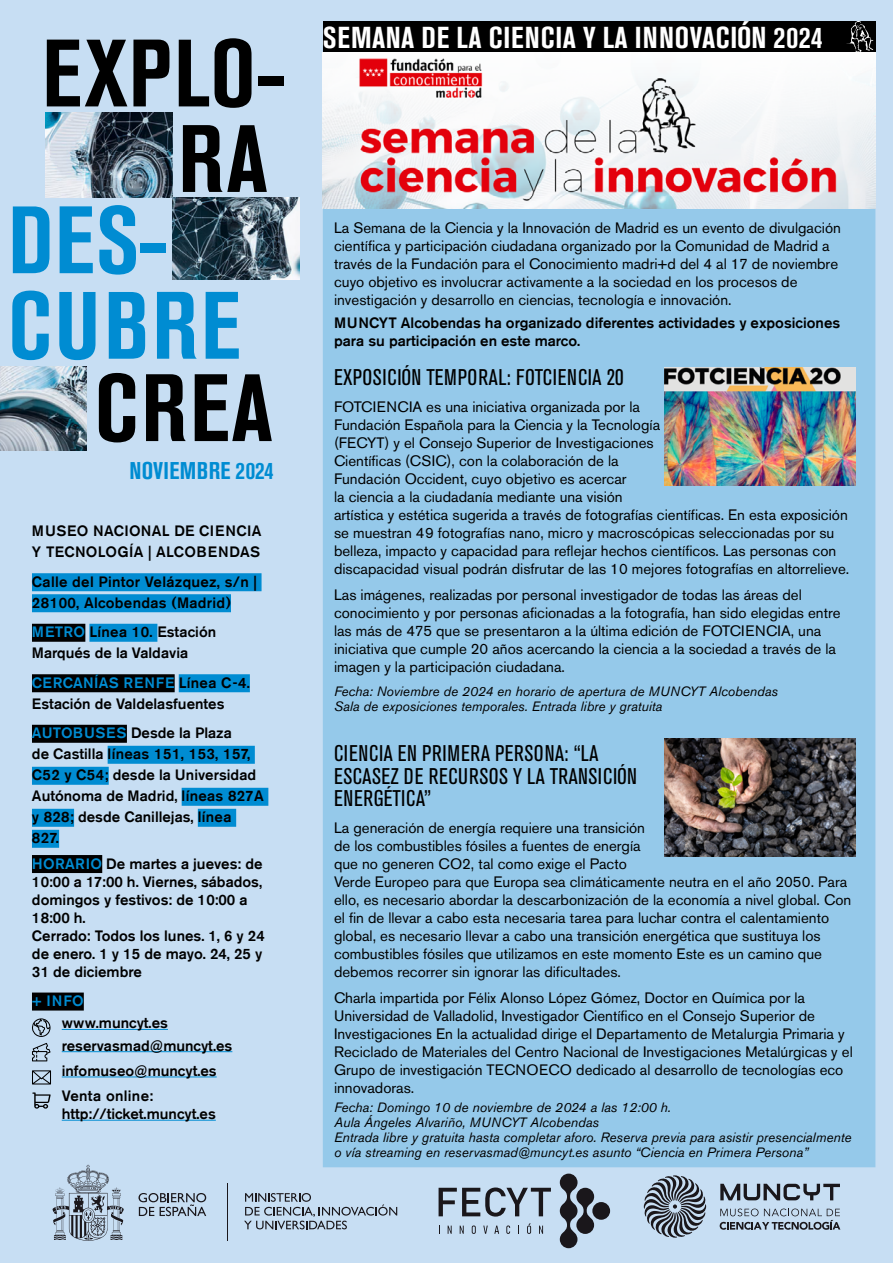
<style>
.page{position:relative;width:893px;height:1263px;background:#c7def3}
.page>*{position:absolute;margin:0;border:0;box-sizing:border-box;transform-origin:0 0}
.t1{font:700 condensed 94.5px/85.5px "Akzidenz Grotesk BE";letter-spacing:.02em;color:#000;text-align:right}
.t2{font:700 condensed 94.5px/85.5px "Akzidenz Grotesk BE";letter-spacing:.035em;color:#008cd2}
.titulo_-_blanco{font:700 condensed 30px "Akzidenz Grotesk BE";letter-spacing:.025em;color:#fff}
.t3{font:700 condensed 24px "Akzidenz Grotesk BE";letter-spacing:.015em;color:#008cd2}
.subtitulo{font:condensed 22.5px/22.5px "Akzidenz Grotesk BE";letter-spacing:.02em;color:#000}
.textos_taller{font:15px/18px "Akzidenz Grotesk BE";color:#000}
.textos_taller-2{font:500 15px/21px "Akzidenz Grotesk BE";color:#000}
.textos_taller-3{font:500 15px/21px "Akzidenz Grotesk BE";letter-spacing:.02em;color:#000}
.t4{font:500 15px "Akzidenz Grotesk BE";color:#008cd2}
.aula_taller{font:italic 13.5px/15px "Akzidenz Grotesk BE";color:#000}
.s1{color:#008cd2}
</style>
<div class="page">
<img style="left:46px;top:113px;width:127px;height:84px">
<img style="left:173px;top:197px;width:126px;height:83px">
<img style="left:0;top:366px;width:87px;height:84px">
<div style="left:32px;top:573px;width:230px;height:18px;background:#008cd2"></div>
<div style="left:32px;top:594px;width:199px;height:18px;background:#008cd2"></div>
<div style="left:32px;top:624px;width:53px;height:18px;background:#000"></div>
<div style="left:89px;top:624px;width:68px;height:18px;background:#008cd2"></div>
<div style="left:32px;top:674px;width:143px;height:18px;background:#000"></div>
<div style="left:179px;top:674px;width:71px;height:18px;background:#008cd2"></div>
<div style="left:32px;top:725px;width:95px;height:18px;background:#000"></div>
<div style="left:108px;top:746px;width:147px;height:18px;background:#008cd2"></div>
<div style="left:32px;top:767px;width:77px;height:18px;background:#008cd2"></div>
<div style="left:182px;top:788px;width:86px;height:18px;background:#008cd2"></div>
<div style="left:32px;top:809px;width:42px;height:18px;background:#008cd2"></div>
<div style="left:198px;top:809px;width:38px;height:18px;background:#008cd2"></div>
<div style="left:32px;top:830px;width:27px;height:18px;background:#008cd2"></div>
<div style="left:32px;top:855px;width:70px;height:18px;background:#000"></div>
<div style="left:32px;top:992px;width:52px;height:18px;background:#000"></div>
<hr style="left:62px;top:1029px;width:106px;height:1px;background:#008cd2">
<hr style="left:62px;top:1051px;width:170px;height:1px;background:#008cd2">
<hr style="left:62px;top:1076px;width:155px;height:1px;background:#008cd2">
<hr style="left:62px;top:1120px;width:154px;height:1px;background:#008cd2">
<svg style="left:32px;top:1018px;width:19px;height:19px"></svg>
<svg style="left:32px;top:1043px;width:19px;height:18px"></svg>
<svg style="left:32px;top:1070px;width:19px;height:14px"></svg>
<svg style="left:32px;top:1092px;width:19px;height:16px"></svg>
<svg style="left:644px;top:1175px;width:62px;height:63px"></svg>
<svg style="left:720px;top:1208px;width:120px;height:22px"></svg>
<svg style="left:720px;top:1184px;width:120px;height:16px"></svg>
<svg style="left:448px;top:1225px;width:4px;height:9px"></svg>
<svg style="left:460px;top:1225px;width:4px;height:9px"></svg>
<svg style="left:472px;top:1225px;width:4px;height:9px"></svg>
<svg style="left:483px;top:1225px;width:5px;height:9px"></svg>
<svg style="left:494px;top:1225px;width:5px;height:9px"></svg>
<svg style="left:506px;top:1225px;width:4px;height:9px"></svg>
<svg style="left:527px;top:1223px;width:4px;height:11px"></svg>
<svg style="left:539px;top:1225px;width:4px;height:9px"></svg>
<svg style="left:560px;top:1173px;width:34px;height:75px"></svg>
<div style="left:592px;top:1202px;width:18px;height:18px;background:#1a171b;border-radius:50%"></div>
<svg style="left:439px;top:1187px;width:112px;height:29px"></svg>
<svg style="left:53px;top:1165px;width:71px;height:76px"></svg>
<hr style="left:227px;top:1183px;width:1px;height:58px;background:#1a171b">
<svg style="left:138px;top:1193px;width:68px;height:23px"></svg>
<svg style="left:244px;top:1193px;width:153px;height:36px"></svg>
<div style="left:323px;top:45px;width:552px;height:1122px;background:#95c9ea"></div>
<div style="left:323px;top:21px;width:552px;height:31px;background:#000"></div>
<img style="left:323px;top:52px;width:552px;height:156px">
<img style="left:664px;top:368px;width:191px;height:118px">
<img style="left:664px;top:739px;width:191px;height:118px">
<svg style="left:846px;top:21px;width:28px;height:32px"></svg>
<p class="t1" style="left:42px;top:32px;width:247px">EXPLO-<br>RA</p>
<p class="t2" style="left:8px;top:199px;width:234px">DES-<br>CUBRE</p>
<p class="t1" style="left:95px;top:367px;width:180px">CREA</p>
<p class="t3" style="left:129px;top:457px;width:146px">NOVIEMBRE 2024</p>
<p class="textos_taller-3" style="left:32px;top:520px;width:231px">MUSEO NACIONAL DE CIENCIA<br>Y TECNOLOGÍA | ALCOBENDAS</p>
<p class="textos_taller-3" style="left:32px;top:571px;width:226px">Calle del Pintor Velázquez, s/n |<br>28100, Alcobendas (Madrid)</p>
<p class="textos_taller-2" style="left:32px;top:621px;width:186px"><span class="s1">METRO</span> Línea 10. Estación<br>Marqués de la Valdavia</p>
<p class="textos_taller-2" style="left:32px;top:672px;width:219px"><span class="s1">CERCANÍAS RENFE</span> Línea C-4.<br>Estación de Valdelasfuentes</p>
<p class="textos_taller-2" style="left:32px;top:722px;width:233px"><span class="s1">AUTOBUSES</span> Desde la Plaza<br>de Castilla líneas 151, 153, 157,<br>C52 y C54; desde la Universidad<br>Autónoma de Madrid, líneas 827A y 828; desde Canillejas, línea<br>827.</p>
<p class="textos_taller-2" style="left:32px;top:854px;width:232px;line-height:18px"><span class="s1">HORARIO</span> De martes a jueves: de<br>10:00 a 17:00 h. Viernes, sábados, domingos y festivos: de 10:00 a<br>18:00 h.</p>
<p class="textos_taller-2" style="left:32px;top:926px;width:234px;line-height:18px">Cerrado: Todos los lunes. 1, 6 y 24 de enero. 1 y 15 de mayo. 24, 25 y<br>31 de diciembre</p>
<p class="t4" style="left:32px;top:991px;width:53px">+ INFO</p>
<p class="textos_taller-2" style="left:62px;top:1012px;width:108px">www.muncyt.es</p>
<p class="textos_taller-2" style="left:62px;top:1035px;width:172px">reservasmad@muncyt.es</p>
<p class="textos_taller-2" style="left:62px;top:1060px;width:156px">infomuseo@muncyt.es</p>
<p class="textos_taller-2" style="left:62px;top:1087px;width:156px;line-height:18px">Venta online: http://ticket.muncyt.es</p>
<p class="titulo_-_blanco" style="left:323px;top:20px;width:501px">SEMANA DE LA CIENCIA Y LA INNOVACIÓN 2024</p>
<p class="textos_taller" style="left:334px;top:219px;width:508px">La Semana de la Ciencia y la Innovación de Madrid es un evento de divulgación científica y participación ciudadana organizado por la Comunidad de Madrid a través de la Fundación para el Conocimiento madri+d del 4 al 17 de noviembre cuyo objetivo es involucrar activamente a la sociedad en los procesos de investigación y desarrollo en ciencias, tecnología e innovación.</p>
<p class="textos_taller-2" style="left:334px;top:313px;width:508px;line-height:18px">MUNCYT Alcobendas ha organizado diferentes actividades y exposiciones para su participación en este marco.</p>
<p class="subtitulo" style="left:334px;top:367px;width:291px">EXPOSICIÓN TEMPORAL: FOTCIENCIA 20</p>
<p class="textos_taller" style="left:334px;top:397px;width:517px">FOTCIENCIA es una iniciativa organizada por la<br>Fundación Española para la Ciencia y la Tecnología<br>(FECYT) y el Consejo Superior de Investigaciones<br>Científicas (CSIC), con la colaboración de la<br>Fundación Occident, cuyo objetivo es acercar<br>la ciencia a la ciudadanía mediante una visión<br>artística y estética sugerida a través de fotografías científicas. En esta exposición se muestran 49 fotografías nano, micro y macroscópicas seleccionadas por su belleza, impacto y capacidad para reflejar hechos científicos. Las personas con discapacidad visual podrán disfrutar de las 10 mejores fotografías en altorrelieve.</p>
<p class="textos_taller" style="left:334px;top:586px;width:508px">Las imágenes, realizadas por personal investigador de todas las áreas del conocimiento y por personas aficionadas a la fotografía, han sido elegidas entre las más de 475 que se presentaron a la última edición de FOTCIENCIA, una iniciativa que cumple 20 años acercando la ciencia a la sociedad a través de la imagen y la participación ciudadana.</p>
<p class="aula_taller" style="left:334px;top:683px;width:445px">Fecha: Noviembre de 2024 en horario de apertura de MUNCYT Alcobendas</p>
<p class="aula_taller" style="left:334px;top:698px;width:330px">Sala de exposiciones temporales. Entrada libre y gratuita</p>
<p class="subtitulo" style="left:334px;top:742px;width:304px">CIENCIA EN PRIMERA PERSONA: “LA<br>ESCASEZ DE RECURSOS Y LA TRANSICIÓN<br>ENERGÉTICA”</p>
<p class="textos_taller" style="left:334px;top:818px;width:519px">La generación de energía requiere una transición<br>de los combustibles fósiles a fuentes de energía<br>que no generen CO2, tal como exige el Pacto<br>Verde Europeo para que Europa sea climáticamente neutra en el año 2050. Para ello, es necesario abordar la descarbonización de la economía a nivel global. Con el fin de llevar a cabo esta necesaria tarea para luchar contra el calentamiento global, es necesario llevar a cabo una transición energética que sustituya los combustibles fósiles que utilizamos en este momento Este es un camino que debemos recorrer sin ignorar las dificultades.</p>
<p class="textos_taller" style="left:334px;top:989px;width:520px">Charla impartida por Félix Alonso López Gómez, Doctor en Química por la Universidad de Valladolid, Investigador Científico en el Consejo Superior de Investigaciones En la actualidad dirige el Departamento de Metalurgia Primaria y Reciclado de Materiales del Centro Nacional de Investigaciones Metalúrgicas y el Grupo de investigación TECNOECO dedicado al desarrollo de tecnologías eco innovadoras.</p>
<p class="aula_taller" style="left:334px;top:1100px;width:338px">Fecha: Domingo 10 de noviembre de 2024 a las 12:00 h.</p>
<p class="aula_taller" style="left:334px;top:1115px;width:266px">Aula Ángeles Alvariño, MUNCYT Alcobendas</p>
<p class="aula_taller" style="left:334px;top:1130px;width:519px">Entrada libre y gratuita hasta completar aforo. Reserva previa para asistir presencialmente o vía streaming en reservasmad@muncyt.es asunto “Ciencia en Primera Persona”</p>
</div>
